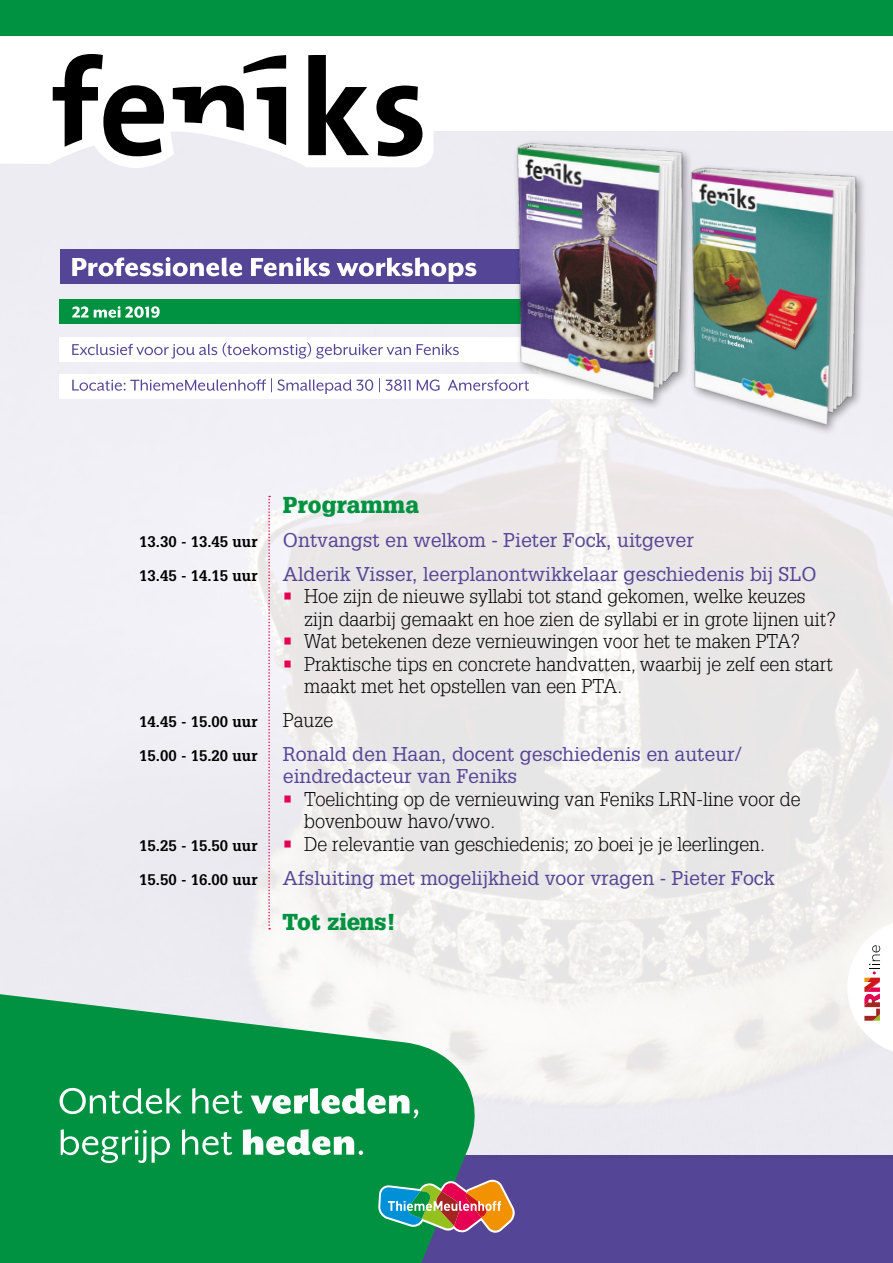
<style>
.page{position:relative;width:893px;height:1263px;background:#fff}
.page>*{position:absolute;margin:0;border:0;box-sizing:border-box;transform-origin:0 0}
.t1{font:900 22.5px "Glypha LT Std";color:#009240}
.t2{font:300 19.5px/22.5px "Glypha LT Std";color:#000}
.t3{font:19.5px/33.8px "Glypha LT Std";color:#554596}
.t4{font:700 15px "Glypha LT Std";color:#000}
.s1{color:#e50051}
.s2{font-weight:400;color:#554596}
</style>
<div class="page">
<div style="left:0;top:1154px;width:893px;height:109px;background:#554596"></div>
<img style="left:0;top:132px;width:893px;height:1023px">
<svg style="left:0;top:55px;width:434px;height:113px"></svg>
<div style="left:0;top:0;width:893px;height:35px;background:#009240"></div>
<div style="left:60px;top:250px;width:470px;height:34px;background:#554596"></div>
<div style="left:60px;top:299px;width:485px;height:25px;background:#009240"></div>
<div style="left:60px;top:337px;width:485px;height:24px;background:#fff"></div>
<div style="left:60px;top:374px;width:592px;height:24px;background:#fff"></div>
<svg style="left:72px;top:306px;width:88px;height:12px"></svg>
<svg style="left:376px;top:86px;width:46px;height:71px"></svg>
<svg style="left:308px;top:55px;width:61px;height:100px"></svg>
<svg style="left:257px;top:87px;width:29px;height:58px"></svg>
<svg style="left:173px;top:86px;width:71px;height:45px"></svg>
<svg style="left:53px;top:54px;width:111px;height:102px"></svg>
<svg style="left:244px;top:55px;width:42px;height:19px"></svg>
<svg style="left:847px;top:920px;width:46px;height:134px"></svg>
<svg style="left:268px;top:496px;width:2px;height:433px"></svg>
<img style="left:492px;top:136px;width:208px;height:272px">
<img style="left:666px;top:160px;width:208px;height:273px">
<svg style="left:0;top:981px;width:489px;height:282px;background:#34a467"></svg>
<svg style="left:61px;top:1129px;width:302px;height:34px"></svg>
<svg style="left:60px;top:1088px;width:358px;height:30px"></svg>
<svg style="left:378px;top:1178px;width:137px;height:55px;background:#84876f"></svg>
<svg style="left:72px;top:257px;width:404px;height:25px"></svg>
<svg style="left:72px;top:342px;width:387px;height:17px"></svg>
<svg style="left:72px;top:378px;width:457px;height:16px"></svg>
<p class="t4" style="left:139px;top:532px;width:120px">13.30 - 13.45 uur</p>
<p class="t4" style="left:139px;top:566px;width:120px">13.45 - 14.15 uur</p>
<p class="t4" style="left:139px;top:712px;width:120px">14.45 - 15.00 uur</p>
<p class="t4" style="left:139px;top:746px;width:120px">15.00 - 15.20 uur</p>
<p class="t4" style="left:139px;top:836px;width:120px">15.25 - 15.50 uur</p>
<p class="t4" style="left:139px;top:870px;width:120px">15.50 - 16.00 uur</p>
<p class="t1" style="left:283px;top:491px;width:138px">Programma</p>
<p class="t3" style="left:283px;top:523px;width:535px">Ontvangst en welkom - Pieter Fock, uitgever<br>Alderik Visser, leerplanontwikkelaar geschiedenis bij SLO</p>
<p class="t2" style="left:304px;top:585px;width:533px;text-indent:-21px"><span class="s1">•</span> Hoe zijn de nieuwe syllabi tot stand gekomen, welke keuzes zijn daarbij gemaakt en hoe zien de syllabi er in grote lijnen uit?</p>
<p class="t2" style="left:283px;top:630px;width:519px"><span class="s1">•</span> Wat betekenen deze vernieuwingen voor het te maken PTA?</p>
<p class="t2" style="left:304px;top:653px;width:530px;text-indent:-21px"><span class="s1">•</span> Praktische tips en concrete handvatten, waarbij je zelf een start maakt met het opstellen van een PTA.</p>
<p class="t2" style="left:283px;top:709px;width:52px">Pauze</p>
<p class="t3" style="left:283px;top:742px;width:460px;line-height:22.5px">Ronald den Haan, docent geschiedenis en auteur/ eindredacteur van Feniks</p>
<p class="t2" style="left:304px;top:788px;width:498px;text-indent:-21px"><span class="s1">•</span> Toelichting op de vernieuwing van Feniks LRN-line voor de bovenbouw havo/vwo.</p>
<p class="t2" style="left:283px;top:827px;width:493px;line-height:33.8px"><span class="s1">•</span> De relevantie van geschiedenis; zo boei je je leerlingen.<br><span class="s2">Afsluiting met mogelijkheid voor vragen - Pieter Fock</span></p>
<p class="t1" style="left:283px;top:908px;width:114px">Tot ziens!</p>
</div>
